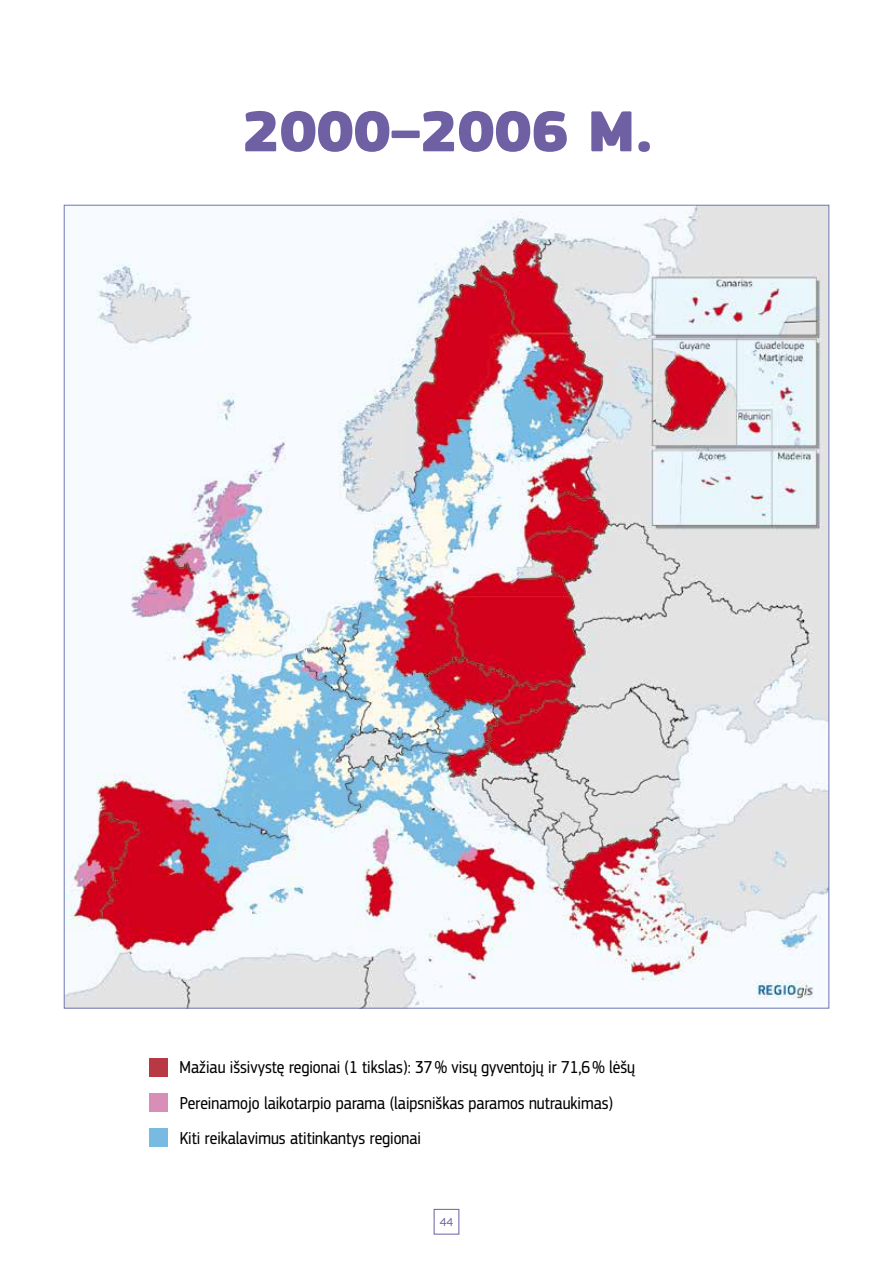
<style>
.page{position:relative;width:893px;height:1263px;background:#fff}
.page>*{position:absolute;margin:0;border:0;box-sizing:border-box;transform-origin:0 0}
.t1{font:900 60px "EC Square Sans Pro";color:#6e60a3}
.t2{font:18px/35.2px "EC Square Sans Cond Pro";color:#000}
.t3{font:12px "EC Square Sans Pro";color:#6e60a3}
</style>
<div class="page">
<div style="left:150px;top:1093px;width:18px;height:18px;background:#d98eb8"></div>
<div style="left:150px;top:1128px;width:18px;height:18px;background:#78bae2"></div>
<div style="left:150px;top:1059px;width:18px;height:18px;background:#b83844"></div>
<img style="left:66px;top:207px;width:761px;height:799px">
<div style="left:434px;top:1209px;width:25px;height:25px;border:1px solid #6e60a3"></div>
<h1 class="t1" style="left:243px;top:94px;width:410px">2000–2006 M.</h1>
<p class="t2" style="left:180px;top:1050px;width:457px">Mažiau išsivystę regionai (1 tikslas): 37% visų gyventojų ir 71,6% lėšų<br>Pereinamojo laikotarpio parama (laipsniškas paramos nutraukimas)<br>Kiti reikalavimus atitinkantys regionai</p>
<p class="t3" style="left:440px;top:1215px;width:15px">44</p>
</div>
